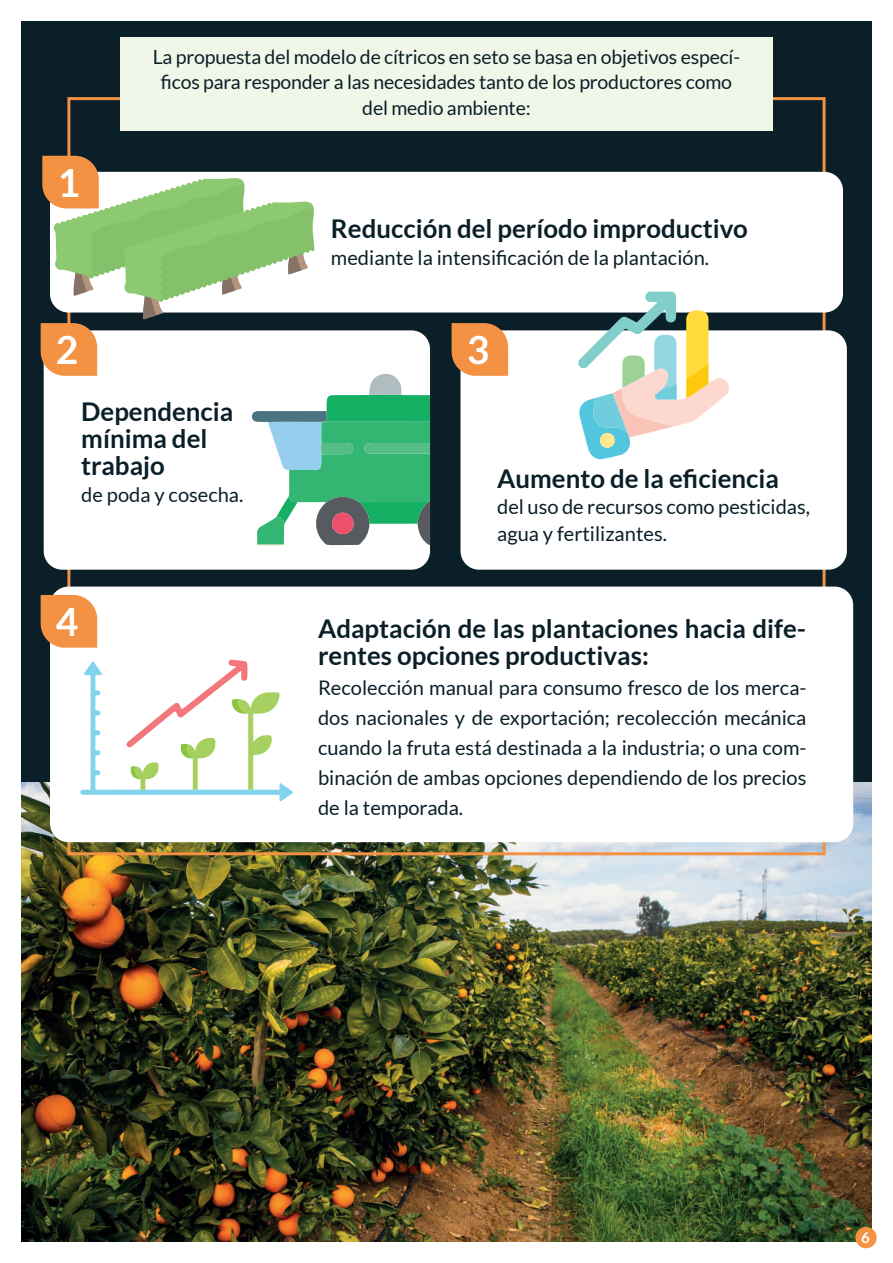
<style>
.page{position:relative;width:893px;height:1263px;background:#fff}
.page>*{position:absolute;margin:0;border:0;box-sizing:border-box;transform-origin:0 0}
.t1{font:700 38.85px "Lato";color:#fff}
.t2{font:700 25.8px/27px "Lato";color:#0b1f29}
.t3{font:20.1px/29.8px "Lato";color:#0b1f29;text-align:justify}
.t4{font:19.5px/25.2px "Lato";letter-spacing:-.01em;color:#0b1f29;text-align:center}
.t5{font:700 15px "Lato";color:#fff}
</style>
<div class="page">
<div style="left:21px;top:21px;width:851px;height:785px;background:#0b1f29"></div>
<img style="left:21px;top:782px;width:851px;height:459px">
<div style="left:50px;top:172px;width:793px;height:141px;background:#fff;border-radius:19px"></div>
<div style="left:44px;top:330px;width:386px;height:240px;background:#fff;border-radius:19px"></div>
<div style="left:460px;top:330px;width:387px;height:240px;background:#fff;border-radius:19px"></div>
<div style="left:50px;top:587px;width:803px;height:255px;background:#fff;border-radius:19px"></div>
<svg style="left:41px;top:595px;width:56px;height:53px;background:#ec944d"></svg>
<svg style="left:452px;top:323px;width:56px;height:53px;background:#e58d46"></svg>
<svg style="left:80px;top:659px;width:213px;height:142px"></svg>
<div style="left:120px;top:37px;width:653px;height:94px;background:#f1f7e8"></div>
<svg style="left:41px;top:156px;width:389px;height:389px"></svg>
<svg style="left:577px;top:292px;width:152px;height:168px"></svg>
<div style="left:600px;top:433px;width:15px;height:15px;background:#fde98c;border-radius:50%"></div>
<div style="left:855px;top:1227px;width:22px;height:21px;background:#f49244;border-radius:50%"></div>
<h1 class="t1" style="left:58px;top:161px;width:24px">1</h1>
<h1 class="t1" style="left:56px;top:328px;width:24px">2</h1>
<p class="t4" style="left:153px;top:44px;width:589px">La propuesta del modelo de cítricos en seto se basa en objetivos especí&shy;ficos para responder a las necesidades tanto de los productores como del medio ambiente:</p>
<p class="t2" style="left:331px;top:214px;width:418px">Reducción del período improductivo</p>
<p class="t3" style="left:331px;top:242px;width:380px">mediante la intensificación de la plantación.</p>
<h1 class="t1" style="left:467px;top:328px;width:24px">3</h1>
<p class="t2" style="left:81px;top:398px;width:154px">Dependencia mínima del trabajo</p>
<p class="t3" style="left:81px;top:480px;width:164px">de poda y cosecha.</p>
<h1 class="t1" style="left:56px;top:600px;width:24px">4</h1>
<p class="t2" style="left:497px;top:464px;width:283px">Aumento de la eficiencia</p>
<p class="t3" style="left:497px;top:494px;width:314px;line-height:27px">del uso de recursos como pesticidas, agua y fertilizantes.</p>
<p class="t2" style="left:318px;top:615px;width:490px">Adaptación de las plantaciones hacia dife&shy;rentes opciones productivas:</p>
<p class="t3" style="left:318px;top:673px;width:490px">Recolección manual para consumo fresco de los merca&shy;dos nacionales y de exportación; recolección mecánica cuando la fruta está destinada a la industria; o una com&shy;binación de ambas opciones dependiendo de los precios de la temporada.</p>
<p class="t5" style="left:861px;top:1229px;width:10px">6</p>
</div>
